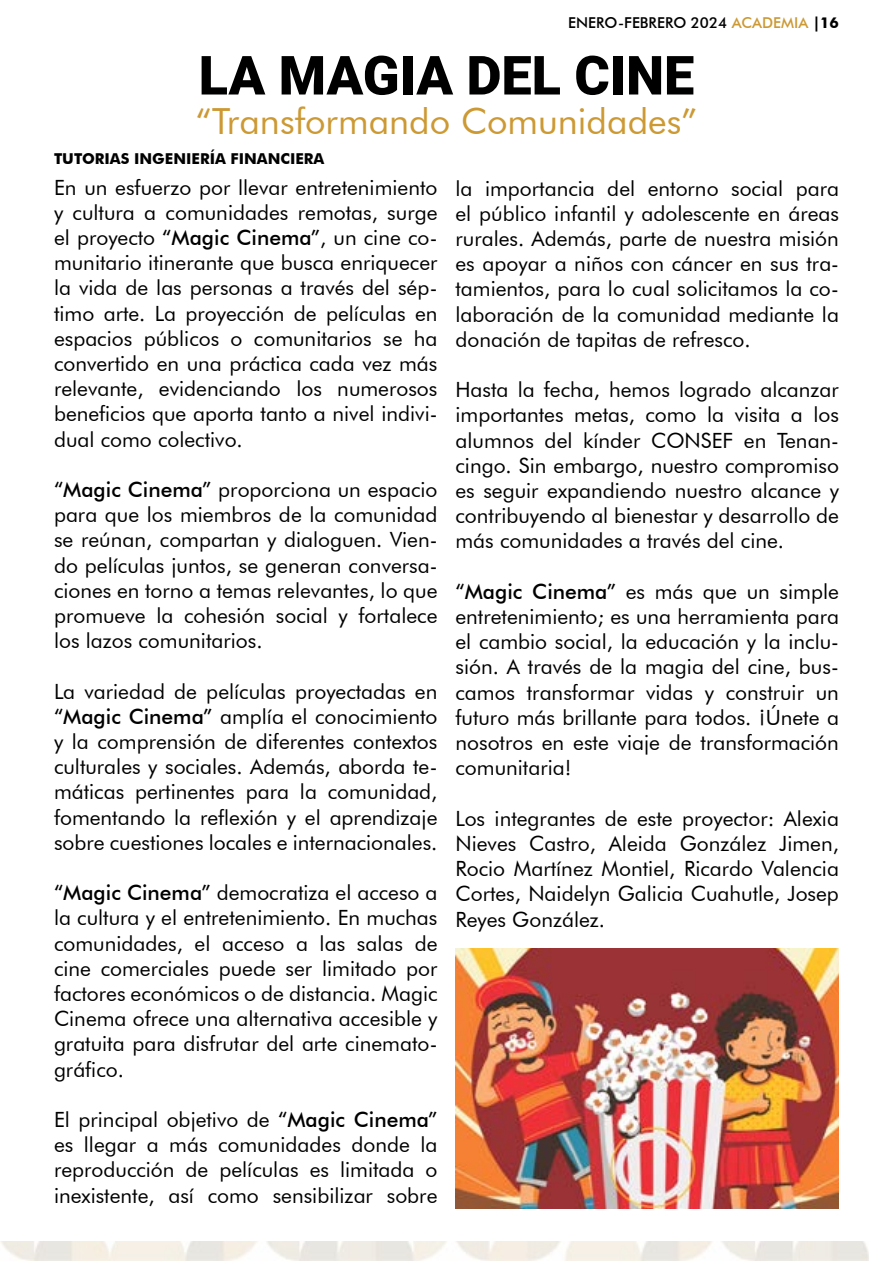
<style>
.page{position:relative;width:893px;height:1263px;background:#fff}
.page>*{position:absolute;margin:0;border:0;box-sizing:border-box;transform-origin:0 0}
.t1{font:900 54px "Roboto";color:#000}
.t2{font:36px "Futura BT";color:#c93}
.t3{font:21px/25.2px "Futura BT";color:#000;text-align:justify}
.t4{font:700 15px "Futura BT";color:#000}
.t5{font:500 15px "Futura BT";color:#000}
.s1{color:#c93}
.s2{font-weight:700}
.s3{font-weight:500}
</style>
<div class="page">
<img style="left:455px;top:948px;width:384px;height:261px">
<img style="left:1px;top:1242px;width:868px;height:19px">
<p class="t5" style="left:568px;top:14px;width:272px">ENERO-FEBRERO 2024 <span class="s1">ACADEMIA</span> <span class="s2">|16</span></p>
<h1 class="t1" style="left:199px;top:37px;width:497px">LA MAGIA DEL CINE</h1>
<h2 class="t2" style="left:196px;top:99px;width:503px">“Transformando Comunidades”</h2>
<p class="t4" style="left:54px;top:150px;width:272px">TUTORIAS INGENIERÍA FINANCIERA</p>
<p class="t3" style="left:54px;top:174px;width:385px">En un esfuerzo por llevar entretenimiento y cultura a comunidades remotas, surge el proyecto <span class="s3">“Magic Cinema”</span>, un cine co&shy;munitario itinerante que busca enriquecer la vida de las personas a través del sép&shy;timo arte. La proyección de películas en espacios públicos o comunitarios se ha convertido en una práctica cada vez más relevante, evidenciando los numerosos beneficios que aporta tanto a nivel indivi&shy;dual como colectivo.</p>
<p class="t3" style="left:54px;top:477px;width:385px"><span class="s3">“Magic Cinema”</span> proporciona un espacio para que los miembros de la comunidad se reúnan, compartan y dialoguen. Vien&shy;do películas juntos, se generan conversa&shy;ciones en torno a temas relevantes, lo que promueve la cohesión social y fortalece los lazos comunitarios.</p>
<p class="t3" style="left:54px;top:678px;width:385px">La variedad de películas proyectadas en <span class="s3">“Magic Cinema”</span> amplía el conocimiento y la comprensión de diferentes contextos culturales y sociales. Además, aborda te&shy;máticas pertinentes para la comunidad, fomentando la reflexión y el aprendizaje sobre cuestiones locales e internacionales.</p>
<p class="t3" style="left:54px;top:880px;width:385px"><span class="s3">“Magic Cinema”</span> democratiza el acceso a la cultura y el entretenimiento. En muchas comunidades, el acceso a las salas de cine comerciales puede ser limitado por factores económicos o de distancia. Magic Cinema ofrece una alternativa accesible y gratuita para disfrutar del arte cinemato&shy;gráfico.</p>
<p class="t3" style="left:54px;top:1107px;width:385px">El principal objetivo de <span class="s3">“Magic Cinema” </span>es llegar a más comunidades donde la reproducción de películas es limitada o inexistente, así como sensibilizar sobre</p>
<p class="t3" style="left:455px;top:175px;width:385px">la importancia del entorno social para el público infantil y adolescente en áreas rurales. Además, parte de nuestra misión es apoyar a niños con cáncer en sus tra&shy;tamientos, para lo cual solicitamos la co&shy;laboración de la comunidad mediante la donación de tapitas de refresco.</p>
<p class="t3" style="left:455px;top:377px;width:385px">Hasta la fecha, hemos logrado alcanzar importantes metas, como la visita a los alumnos del kínder CONSEF en Tenan&shy;cingo. Sin embargo, nuestro compromiso es seguir expandiendo nuestro alcance y contribuyendo al bienestar y desarrollo de más comunidades a través del cine.</p>
<p class="t3" style="left:455px;top:579px;width:385px"><span class="s3">“Magic Cinema”</span> es más que un simple entretenimiento; es una herramienta para el cambio social, la educación y la inclu&shy;sión. A través de la magia del cine, bus&shy;camos transformar vidas y construir un futuro más brillante para todos. ¡Únete a nosotros en este viaje de transformación comunitaria!</p>
<p class="t3" style="left:455px;top:805px;width:385px">Los integrantes de este proyector: Alexia Nieves Castro, Aleida González Jimen, Rocio Martínez Montiel, Ricardo Valencia Cortes, Naidelyn Galicia Cuahutle, Josep Reyes González.</p>
</div>
